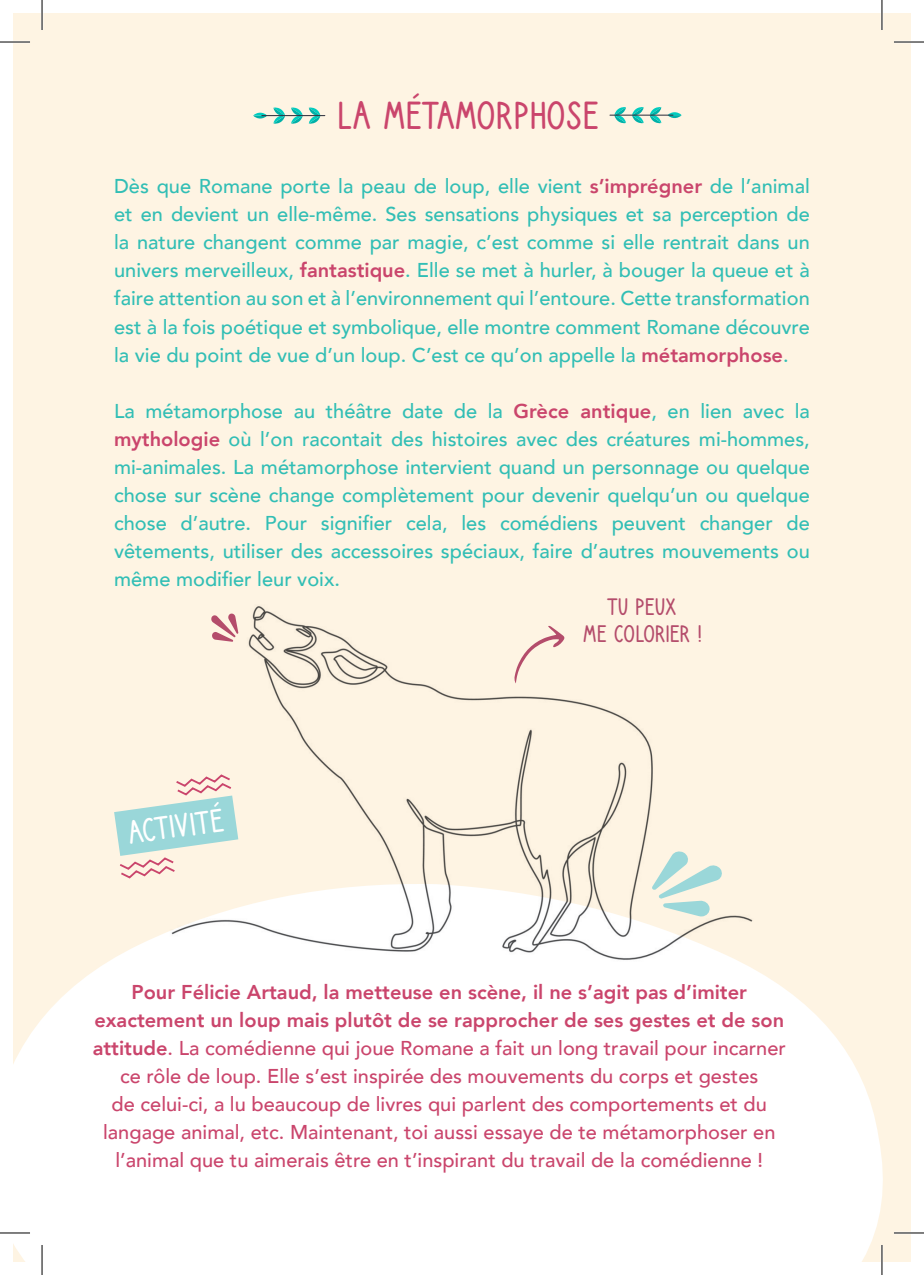
<style>
.page{position:relative;width:924px;height:1275px;background:#fff}
.page>*{position:absolute;margin:0;border:0;box-sizing:border-box;transform-origin:0 0}
.t1{font:36px "Lumie";letter-spacing:-.01em;color:#ca456c}
.t2{font:30px "Lumie";color:#fff}
.t3{font:22px "Lumie";letter-spacing:-.025em;color:#b44c6b}
.t4{font:500 20px/28px "Avenir";color:#31beb5;text-align:justify}
.t5{font:500 20px/28px "Avenir";color:#ca456c;text-align:center}
.s1{font-weight:800;color:#ca456c}
.s2{font-weight:800}
</style>
<div class="page">
<div style="left:14px;top:14px;width:895px;height:1247px;background:#fef4e3"></div>
<svg style="left:253px;top:113px;width:14px;height:5px"></svg>
<svg style="left:308px;top:107px;width:12px;height:17px"></svg>
<svg style="left:291px;top:107px;width:11px;height:17px"></svg>
<svg style="left:273px;top:107px;width:12px;height:17px"></svg>
<hr style="left:262px;top:115px;width:63px;height:1px;background:#2e303d">
<svg style="left:667px;top:112px;width:14px;height:6px"></svg>
<svg style="left:614px;top:107px;width:11px;height:16px"></svg>
<svg style="left:631px;top:107px;width:12px;height:16px"></svg>
<svg style="left:649px;top:107px;width:12px;height:16px"></svg>
<hr style="left:609px;top:115px;width:63px;height:1px;background:#2e303d">
<div style="left:14px;top:1012px;width:869px;height:249px;background:#fff"></div>
<img style="left:48px;top:606px;width:827px;height:468px">
<svg style="left:114px;top:773px;width:124px;height:106px"></svg>
<svg style="left:651px;top:850px;width:71px;height:66px"></svg>
<svg style="left:211px;top:613px;width:27px;height:29px"></svg>
<hr style="left:0;top:41px;width:30px;height:2px;background:#fff">
<hr style="left:893px;top:41px;width:30px;height:2px;background:#fff">
<hr style="left:0;top:1231px;width:30px;height:3px;background:#fff">
<hr style="left:893px;top:1231px;width:30px;height:3px;background:#fff">
<hr style="left:41px;top:0;width:2px;height:30px;background:#fff">
<hr style="left:41px;top:1245px;width:2px;height:30px;background:#fff">
<hr style="left:880px;top:0;width:2px;height:30px;background:#fff">
<hr style="left:880px;top:1245px;width:2px;height:30px;background:#fff">
<hr style="left:0;top:42px;width:30px;height:1px;background:#000">
<hr style="left:893px;top:42px;width:30px;height:1px;background:#000">
<hr style="left:0;top:1232px;width:30px;height:1px;background:#000">
<hr style="left:893px;top:1232px;width:30px;height:1px;background:#000">
<hr style="left:42px;top:0;width:1px;height:30px;background:#000">
<hr style="left:42px;top:1245px;width:1px;height:30px;background:#000">
<hr style="left:881px;top:0;width:1px;height:30px;background:#000">
<hr style="left:881px;top:1245px;width:1px;height:30px;background:#000">
<p class="t1" style="left:336px;top:87px;width:264px">LA MÉTAMORPHOSE</p>
<p class="t4" style="left:114px;top:171px;width:697px">Dès que Romane porte la peau de loup, elle vient <span class="s1">s’imprégner</span> de l’animal et en devient un elle-même. Ses sensations physiques et sa perception de la nature changent comme par magie, c’est comme si elle rentrait dans un univers merveilleux, <span class="s1">fantastique</span>. Elle se met à hurler, à bouger la queue et à faire attention au son et à l’environnement qui l’entoure. Cette transformation est à la fois poétique et symbolique, elle montre comment Romane découvre la vie du point de vue d’un loup. C’est ce qu’on appelle la <span class="s1">métamorphose</span>.</p>
<p class="t4" style="left:114px;top:395px;width:697px">La métamorphose au théâtre date de la <span class="s1">Grèce antique</span>, en lien avec la <span class="s1">mythologie</span> où l’on racontait des histoires avec des créatures mi-hommes, mi-animales. La métamorphose intervient quand un personnage ou quelque chose sur scène change complètement pour devenir quelqu’un ou quelque chose d’autre. Pour signifier cela, les comédiens peuvent changer de vêtements, utiliser des accessoires spéciaux, faire d’autres mouvements ou même modifier leur voix.</p>
<p class="t3" style="left:607px;top:589px;width:71px">TU PEUX</p>
<p class="t3" style="left:582px;top:615px;width:121px">ME COLORIER !</p>
<p class="t2" style="left:125px;top:808px;width:97px;rotate:-8deg">ACTIVITÉ</p>
<p class="t5" style="left:93px;top:977px;width:694px"><span class="s2">Pour Félicie Artaud, la metteuse en scène, il ne s’agit pas d’imiter exactement un loup mais plutôt de se rapprocher de ses gestes et de son attitude</span>. La comédienne qui joue Romane a fait un long travail pour incarner ce rôle de loup. Elle s’est inspirée des mouvements du corps et gestes<br>de celui-ci, a lu beaucoup de livres qui parlent des comportements et du langage animal, etc. Maintenant, toi aussi essaye de te métamorphoser en l’animal que tu aimerais être en t’inspirant du travail de la comédienne !</p>
</div>
